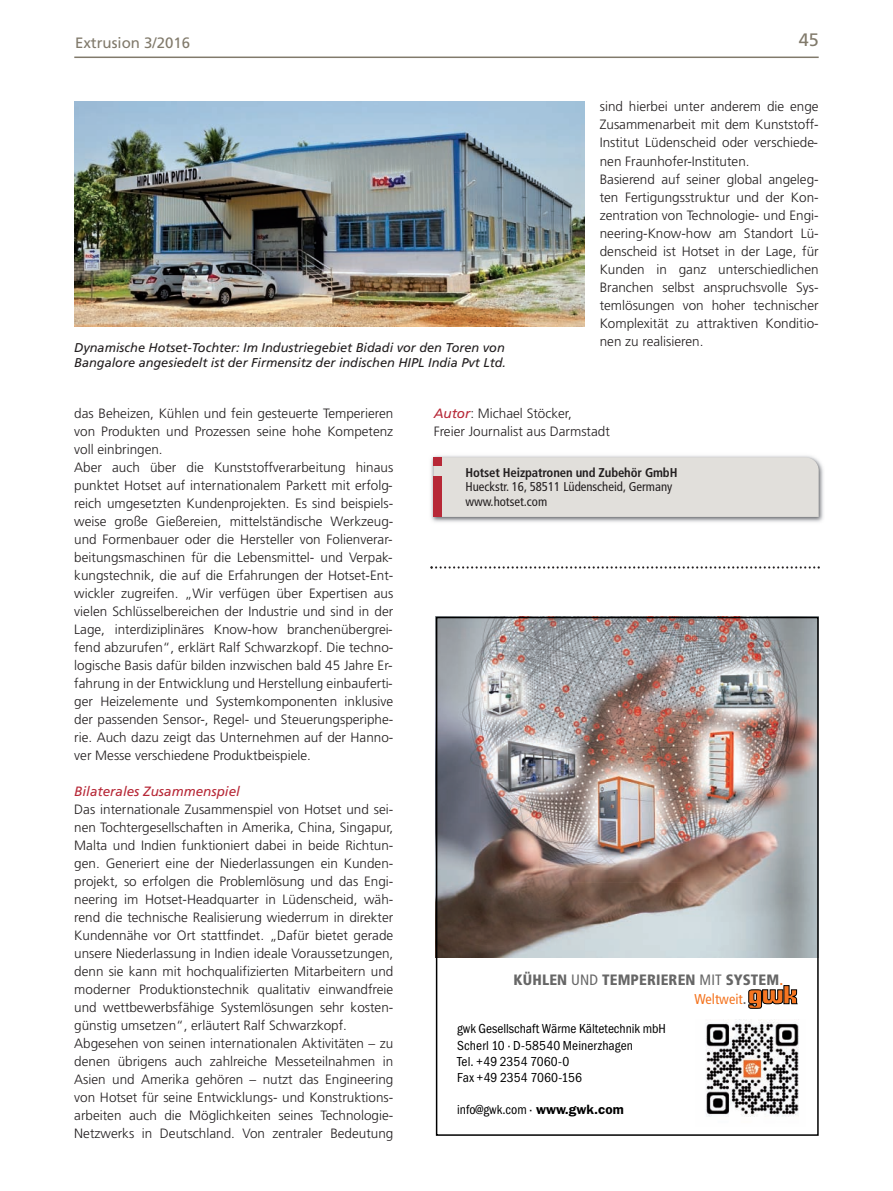
<style>
.page{position:relative;width:893px;height:1191px;background:#fff}
.page>*{position:absolute;margin:0;border:0;box-sizing:border-box;transform-origin:0 0}
.t1{font:18px "Frutiger";color:#817a6b}
.t2{font:15px "Frutiger Black Cn+OLAFMH";letter-spacing:.01em;color:#666}
.t3{font:15px "Frutiger";color:#817a6b}
.t4{font:14.25px "Frutiger Cn+UYQJOV";color:#f47521}
.t5{font:300 13.5px/18px "Frutiger";color:#231f20}
.t6{font:13.5px/16.2px "Franklin Gothic Cond Regular+FCQFSB";letter-spacing:.005em;color:#000}
.t7{font:italic 13.5px "Frutiger";color:#b72837}
.t8{font:italic 12.75px/15px "Frutiger";color:#231f20}
.t9{font:condensed 12.75px/14.2px "Frutiger";color:#231f20}
.t10{font:700 condensed 12.75px "Frutiger";letter-spacing:-.01em;color:#231f20}
.s1{font-weight:400;font-style:italic;color:#b72837}
.s2{font-family:"Frutiger Cn+UYQJOV"}
.s3{font-family:"Frutiger Bold Cn+ZVARAS";color:#f47521}
.s4{font-family:"Frutiger Bold Cn+ZVARAS";color:#666}
.s5{font-family:"Franklin Gothic Regular+MSBLQL"}
.s6{font-family:"Franklin Gothic Demi+CWMPVU"}
</style>
<div class="page">
<img style="left:74px;top:56px;width:750px;height:1080px">
<p class="t3" style="left:75px;top:37px;width:116px">Extrusion 3/2016</p>
<h1 class="t1" style="left:798px;top:33px;width:21px">45</h1>
<p class="t8" style="left:74px;top:341px;width:433px">Dynamische Hotset-Tochter: Im Industriegebiet Bidadi vor den Toren von<br>Bangalore angesiedelt ist der Firmensitz der indischen HIPL India Pvt Ltd.</p>
<p class="t5" style="left:600px;top:99px;width:220px">sind hierbei unter anderem die enge Zusammenarbeit mit dem Kunststoff-Institut Lüdenscheid oder verschiede&shy;nen Fraunhofer-Instituten.<br>Basierend auf seiner global angeleg&shy;ten Fertigungsstruktur und der Kon&shy;zentration von Technologie- und Engi&shy;neering-Know-how am Standort Lü&shy;denscheid ist Hotset in der Lage, für Kunden in ganz unterschiedlichen Branchen selbst anspruchsvolle Sys&shy;temlösungen von hoher technischer Komplexität zu attraktiven Konditio&shy;nen zu realisieren.</p>
<p class="t5" style="left:74px;top:405px;width:320px">das Beheizen, Kühlen und fein gesteuerte Temperieren von Produkten und Prozessen seine hohe Kompetenz voll einbringen.<br>Aber auch über die Kunststoffverarbeitung hinaus punktet Hotset auf internationalem Parkett mit erfolg&shy;reich umgesetzten Kundenprojekten. Es sind beispiels&shy;weise große Gießereien, mittelständische Werkzeug&shy;und Formenbauer oder die Hersteller von Folienverar&shy;beitungsmaschinen für die Lebensmittel- und Verpak&shy;kungstechnik, die auf die Erfahrungen der Hotset-Ent&shy;wickler zugreifen. „Wir verfügen über Expertisen aus vielen Schlüsselbereichen der Industrie und sind in der Lage, interdiziplinäres Know-how branchenübergrei&shy;fend abzurufen“, erklärt Ralf Schwarzkopf. Die techno&shy;logische Basis dafür bilden inzwischen bald 45 Jahre Er&shy;fahrung in der Entwicklung und Herstellung einbauferti&shy;ger Heizelemente und Systemkomponenten inklusive der passenden Sensor-, Regel- und Steuerungsperiphe&shy;rie. Auch dazu zeigt das Unternehmen auf der Hanno&shy;ver Messe verschiedene Produktbeispiele.</p>
<p class="t7" style="left:74px;top:785px;width:167px">Bilaterales Zusammenspiel</p>
<p class="t5" style="left:74px;top:801px;width:320px">Das internationale Zusammenspiel von Hotset und sei&shy;nen Tochtergesellschaften in Amerika, China, Singapur, Malta und Indien funktioniert dabei in beide Richtun&shy;gen. Generiert eine der Niederlassungen ein Kunden&shy;projekt, so erfolgen die Problemlösung und das Engi&shy;neering im Hotset-Headquarter in Lüdenscheid, wäh&shy;rend die technische Realisierung wiederrum in direkter Kundennähe vor Ort stattfindet. „Dafür bietet gerade unsere Niederlassung in Indien ideale Voraussetzungen, denn sie kann mit hochqualifizierten Mitarbeitern und moderner Produktionstechnik qualitativ einwandfreie und wettbewerbsfähige Systemlösungen sehr kosten&shy;günstig umsetzen“, erläutert Ralf Schwarzkopf.<br>Abgesehen von seinen internationalen Aktivitäten – zu denen übrigens auch zahlreiche Messeteilnahmen in Asien und Amerika gehören – nutzt das Engineering von Hotset für seine Entwicklungs- und Konstruktions&shy;arbeiten auch die Möglichkeiten seines Technologie-Netzwerks in Deutschland. Von zentraler Bedeutung</p>
<p class="t5" style="left:434px;top:405px;width:178px"><span class="s1">Autor</span>: Michael Stöcker,<br>Freier Journalist aus Darmstadt</p>
<p class="t10" style="left:465px;top:467px;width:214px">Hotset Heizpatronen und Zubehör GmbH</p>
<p class="t9" style="left:465px;top:481px;width:208px">Hueckstr. 16, 58511 Lüdenscheid, Germany www.hotset.com</p>
<p class="t2" style="left:513px;top:974px;width:271px">KÜHLEN <span class="s2">UND</span> TEMPERIEREN <span class="s2">MIT</span> SYSTEM<span class="s3">.</span></p>
<p class="t4" style="left:694px;top:993px;width:53px">Weltweit<span class="s4">.</span></p>
<p class="t6" style="left:457px;top:1021px;width:210px">gwk Gesellschaft Wärme Kältetechnik mbH<br>Scherl 10 · D-58540 Meinerzhagen<br>Tel. +49 2354 7060-0<br>Fax +49 2354 7060-156</p>
<p class="t6" style="left:457px;top:1102px;width:168px">info@gwk.com <span class="s5">·</span> <span class="s6">www.gwk.com</span></p>
</div>
